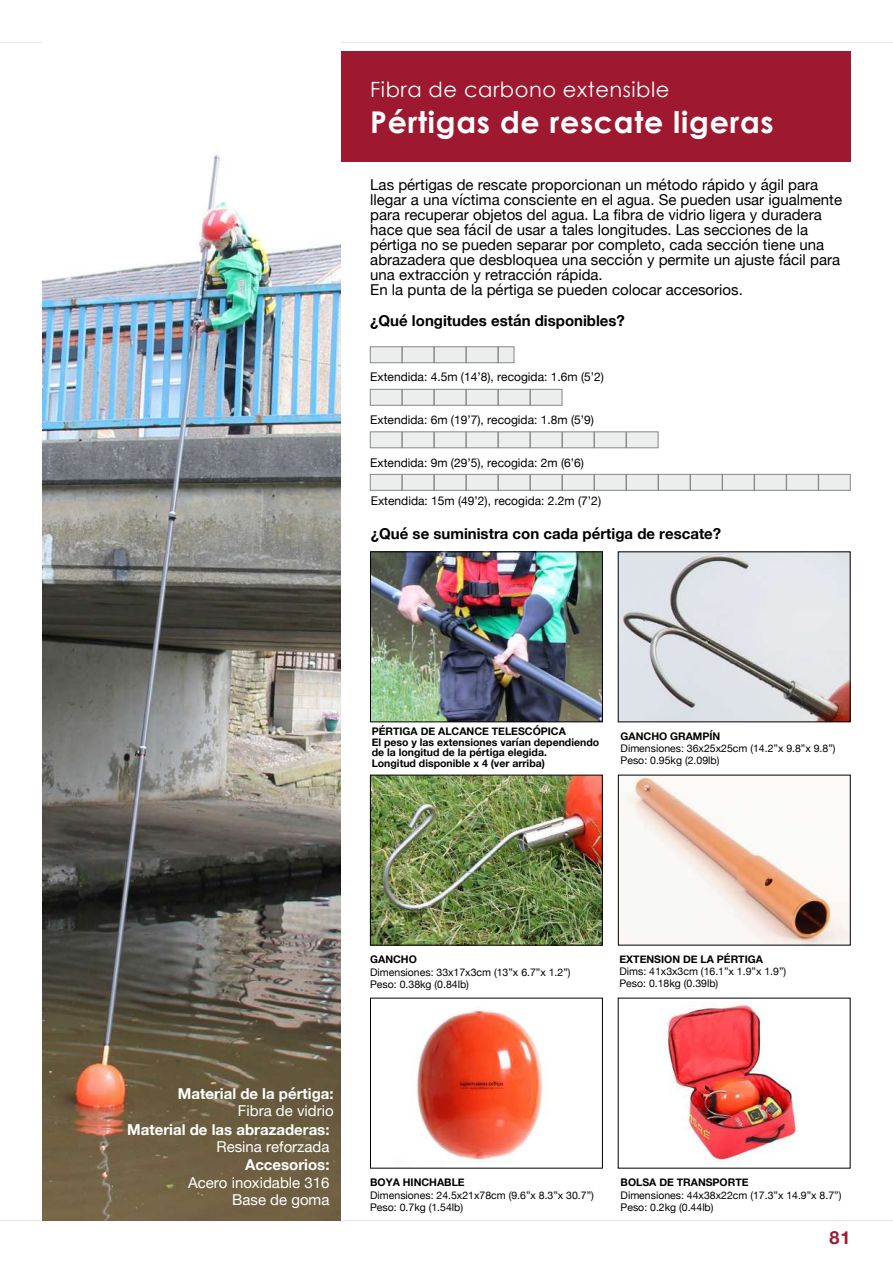
<style>
.page{position:relative;width:893px;height:1263px;background:#fff}
.page>*{position:absolute;margin:0;border:0;box-sizing:border-box;transform-origin:0 0}
.t1{font:700 30px "Century Gothic";letter-spacing:.025em;color:#fff}
.t2{font:21px "Century Gothic";letter-spacing:.025em;color:#fff}
.t3{font:700 18px "Helvetica Neue";color:#9e1830}
.t4{font:15px/15px "Helvetica Neue";color:#000}
.t5{font:15px/17.4px "Helvetica Neue";color:#fff;text-align:right}
.t6{font:700 15px "Helvetica Neue";color:#000}
.t7{font:700 15px "Helvetica Neue";color:#fff}
.t8{font:12px "Helvetica Neue";color:#000}
.t9{font:10.5px/12.1px "Helvetica Neue";color:#000}
.t10{font:700 10.5px/10.5px "Helvetica Neue";color:#000}
.s1{font-style:inherit}
.s2{font-weight:700}
</style>
<div class="page">
<svg style="left:0;top:42px;width:893px;height:1px"></svg>
<svg style="left:0;top:1220px;width:893px;height:1px"></svg>
<img style="left:43px;top:42px;width:298px;height:1178px">
<img style="left:372px;top:554px;width:229px;height:166px">
<div style="left:370px;top:552px;width:233px;height:170px;border:1px solid #000"></div>
<img style="left:620px;top:554px;width:228px;height:166px">
<img style="left:372px;top:777px;width:228px;height:166px">
<div style="left:370px;top:775px;width:232px;height:170px;border:1px solid #000"></div>
<img style="left:620px;top:777px;width:228px;height:166px">
<img style="left:417px;top:1010px;width:126px;height:152px">
<div style="left:370px;top:998px;width:233px;height:170px;border:1px solid #000"></div>
<img style="left:665px;top:1002px;width:133px;height:163px">
<div style="left:341px;top:51px;width:509px;height:111px;background:#9e1830"></div>
<div style="left:370px;top:347px;width:32px;height:16px;background:#eceded;border:1px solid #878787"></div>
<div style="left:402px;top:347px;width:32px;height:16px;background:#eceded;border:1px solid #878787"></div>
<div style="left:434px;top:347px;width:32px;height:16px;background:#eceded;border:1px solid #878787"></div>
<div style="left:466px;top:347px;width:32px;height:16px;background:#eceded;border:1px solid #878787"></div>
<div style="left:498px;top:347px;width:16px;height:16px;background:#eceded;border:1px solid #878787"></div>
<div style="left:370px;top:389px;width:32px;height:16px;background:#eceded;border:1px solid #878787"></div>
<div style="left:402px;top:389px;width:32px;height:16px;background:#eceded;border:1px solid #878787"></div>
<div style="left:434px;top:389px;width:32px;height:16px;background:#eceded;border:1px solid #878787"></div>
<div style="left:466px;top:389px;width:32px;height:16px;background:#eceded;border:1px solid #878787"></div>
<div style="left:498px;top:389px;width:32px;height:16px;background:#eceded;border:1px solid #878787"></div>
<div style="left:530px;top:389px;width:32px;height:16px;background:#eceded;border:1px solid #878787"></div>
<div style="left:370px;top:432px;width:32px;height:16px;background:#eceded;border:1px solid #878787"></div>
<div style="left:402px;top:432px;width:32px;height:16px;background:#eceded;border:1px solid #878787"></div>
<div style="left:434px;top:432px;width:32px;height:16px;background:#eceded;border:1px solid #878787"></div>
<div style="left:466px;top:432px;width:32px;height:16px;background:#eceded;border:1px solid #878787"></div>
<div style="left:498px;top:432px;width:32px;height:16px;background:#eceded;border:1px solid #878787"></div>
<div style="left:530px;top:432px;width:32px;height:16px;background:#eceded;border:1px solid #878787"></div>
<div style="left:562px;top:432px;width:32px;height:16px;background:#eceded;border:1px solid #878787"></div>
<div style="left:594px;top:432px;width:32px;height:16px;background:#eceded;border:1px solid #878787"></div>
<div style="left:626px;top:432px;width:32px;height:16px;background:#eceded;border:1px solid #878787"></div>
<div style="left:370px;top:474px;width:32px;height:16px;background:#eceded;border:1px solid #878787"></div>
<div style="left:402px;top:474px;width:32px;height:16px;background:#eceded;border:1px solid #878787"></div>
<div style="left:434px;top:474px;width:32px;height:16px;background:#eceded;border:1px solid #878787"></div>
<div style="left:466px;top:474px;width:32px;height:16px;background:#eceded;border:1px solid #878787"></div>
<div style="left:498px;top:474px;width:32px;height:16px;background:#eceded;border:1px solid #878787"></div>
<div style="left:530px;top:474px;width:32px;height:16px;background:#eceded;border:1px solid #878787"></div>
<div style="left:562px;top:474px;width:32px;height:16px;background:#eceded;border:1px solid #878787"></div>
<div style="left:594px;top:474px;width:32px;height:16px;background:#eceded;border:1px solid #878787"></div>
<div style="left:626px;top:474px;width:32px;height:16px;background:#eceded;border:1px solid #878787"></div>
<div style="left:658px;top:474px;width:32px;height:16px;background:#eceded;border:1px solid #878787"></div>
<div style="left:690px;top:474px;width:32px;height:16px;background:#eceded;border:1px solid #878787"></div>
<div style="left:722px;top:474px;width:32px;height:16px;background:#eceded;border:1px solid #878787"></div>
<div style="left:754px;top:474px;width:32px;height:16px;background:#eceded;border:1px solid #878787"></div>
<div style="left:786px;top:474px;width:32px;height:16px;background:#eceded;border:1px solid #878787"></div>
<div style="left:818px;top:474px;width:32px;height:16px;background:#eceded;border:1px solid #878787"></div>
<h2 class="t2" style="left:370px;top:75px;width:301px">Fibra de carbono extensible</h2>
<h1 class="t1" style="left:370px;top:100px;width:405px">Pértigas de rescate ligeras</h1>
<p class="t4" style="left:370px;top:178px;width:473px">Las pértigas de rescate proporcionan un método rápido y ágil para llegar a una víctima consciente en el agua. Se pueden usar igualmente para recuperar objetos del agua. La fibra de vidrio ligera y duradera hace que sea fácil de usar a tales longitudes. Las secciones de la pértiga no se pueden separar por completo, cada sección tiene una abrazadera que desbloquea una sección y permite un ajuste fácil para una extracción y retracción rápida.<br>En la punta de la pértiga se pueden colocar accesorios.</p>
<p class="t6" style="left:370px;top:309px;width:256px">¿Qué longitudes están disponibles?</p>
<p class="t8" style="left:370px;top:368px;width:235px">Extendida: 4.5m (14’8), recogida: 1.6m (5’2)</p>
<p class="t8" style="left:370px;top:411px;width:225px">Extendida: 6m (19’7), recogida: 1.8m (5’9)</p>
<p class="t8" style="left:370px;top:454px;width:215px">Extendida: 9m (29’5), recogida: 2m (6’6)</p>
<p class="t8" style="left:371px;top:492px;width:232px">Extendida: 15m (49’2), recogida: 2.2m (7’2)</p>
<p class="t6" style="left:371px;top:522px;width:352px">¿Qué se suministra con cada <span class="s1">pértiga de rescate</span>?</p>
<p class="t10" style="left:372px;top:726px;width:229px">P<span class="s1">ÉRTIGA</span> DE ALCANCE <span class="s1">TELESC</span>Ó<span class="s1">PICA<br></span>El peso y las extensiones varían dependiendo de la longitud de l<span class="s1">a pértiga</span> elegid<span class="s1">a</span>.<br>Longitud disponible x 4 (ver arriba)</p>
<p class="t9" style="left:621px;top:730px;width:216px"><span class="s2">GANCHO</span> <span class="s2">GRAMPÍN<br></span>Dimensiones: 36x25x25cm (14.2”x 9.8”x 9.8”)<br>Peso: 0.95kg (2.09lb)</p>
<p class="t10" style="left:370px;top:955px;width:48px">GANCHO</p>
<p class="t9" style="left:370px;top:966px;width:202px;line-height:12.6px">Dimensiones: 33x17x3cm (13”x 6.7”x 1.2”)<br>Peso: 0.38kg (0.84lb)</p>
<p class="t9" style="left:619px;top:954px;width:168px"><span class="s2">EXTENSION</span> <span class="s2">DE</span> <span class="s2">LA PÉRTIGA<br></span>Dims: 41x3x3cm (16.1”x 1.9”x 1.9”)<br>Peso: 0.18kg (0.39lb)</p>
<p class="t5" style="left:178px;top:1086px;width:157px"><span class="s2">Material de</span> <span class="s2">la pértiga</span><span class="s2">:<br></span>Fibra de vidrio</p>
<p class="t7" style="left:127px;top:1117px;width:204px">Material de las abrazaderas:</p>
<p class="t5" style="left:216px;top:1139px;width:115px">Resina reforzada</p>
<p class="t7" style="left:245px;top:1153px;width:86px">Accesorios:</p>
<p class="t5" style="left:188px;top:1174px;width:143px;line-height:17.9px">Acero inoxidable 316<br>Base de goma</p>
<p class="t10" style="left:370px;top:1178px;width:96px">BOYA HINCHABLE</p>
<p class="t9" style="left:370px;top:1189px;width:225px;line-height:12.6px">Dimensiones: 24.5x21x78cm (9.6”x 8.3”x 30.7”)<br>Peso: 0.7kg (1.54lb)</p>
<p class="t9" style="left:621px;top:1177px;width:222px"><span class="s2">BOLSA DE</span> <span class="s2">TRANSPORTE<br></span>Dimensiones: 44x38x22cm (17.3”x 14.9”x 8.7”)<br>Peso: 0.2kg (0.44lb)</p>
<p class="t3" style="left:829px;top:1223px;width:22px">81</p>
</div>
